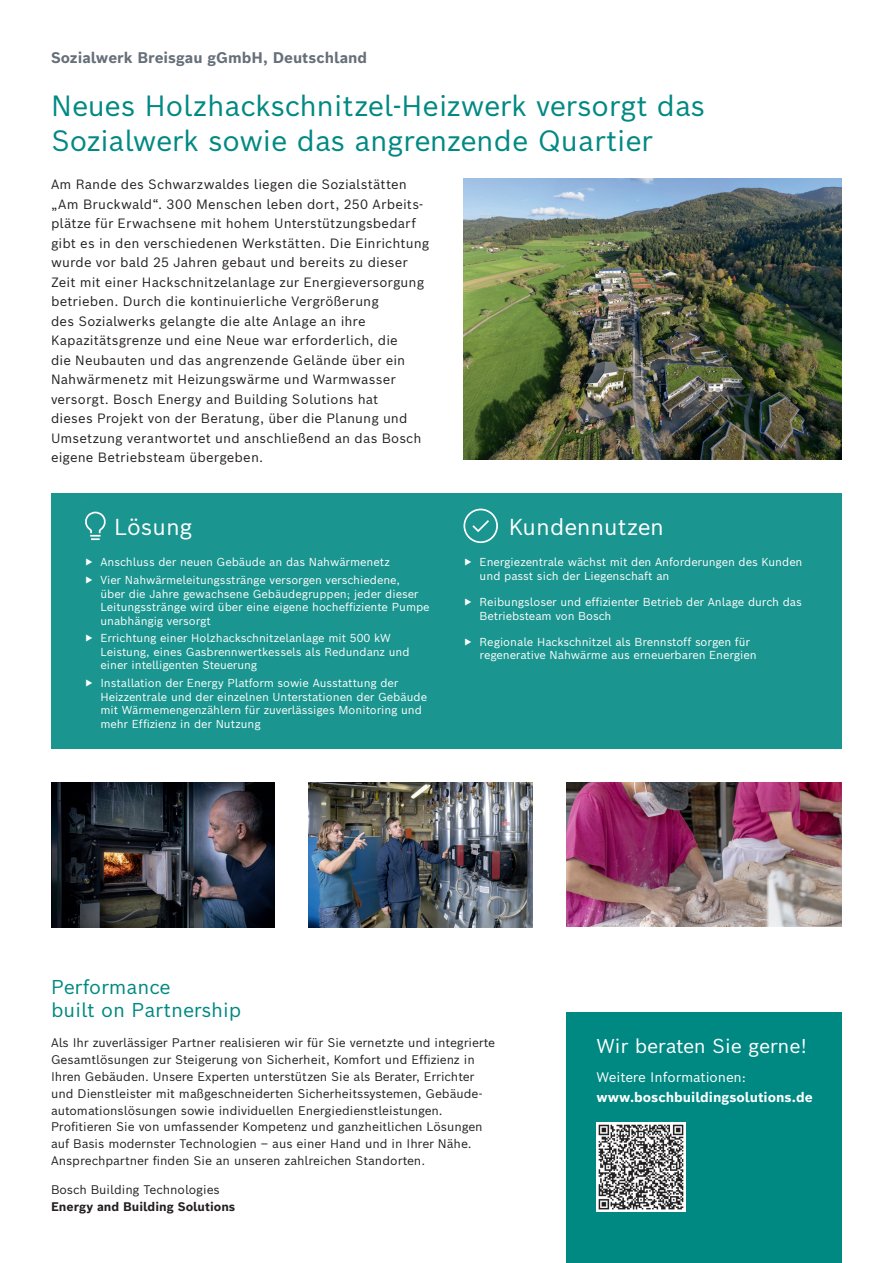
<style>
.page{position:relative;width:893px;height:1263px;background:#fff}
.page>*{position:absolute;margin:0;border:0;box-sizing:border-box;transform-origin:0 0}
.t1{font:28.5px/34.2px "Bosch Sans";letter-spacing:-.01em;color:#008983}
.t2{font:22.5px "Bosch Sans";color:#fff}
.t3{font:19.5px/23.4px "Bosch Sans";color:#008983}
.t4{font:19.5px "Bosch Sans";letter-spacing:-.015em;color:#fff}
.t5{font:700 15px "Bosch Sans";color:#666f7a}
.t6{font:700 13.5px "Bosch Sans";color:#fff}
.t7{font:13.5px "Bosch Sans";color:#fff}
.t8{font:13.2px/19.5px "Bosch Sans";letter-spacing:.01em;color:#231f20}
.t9{font:12.15px/16.8px "Bosch Sans";color:#231f20}
.t10{font:700 12.15px "Bosch Sans";color:#231f20}
.t11{font:11.25px/13.5px "Bosch Sans";letter-spacing:-.005em;color:#fff}
</style>
<div class="page">
<div style="left:567px;top:1012px;width:275px;height:251px;background:#008983"></div>
<img style="left:596px;top:1122px;width:89px;height:90px">
<img style="left:463px;top:179px;width:379px;height:280px">
<div style="left:51px;top:493px;width:791px;height:255px;background:#1a958f"></div>
<svg style="left:463px;top:508px;width:35px;height:36px"></svg>
<svg style="left:85px;top:511px;width:21px;height:30px"></svg>
<img style="left:567px;top:782px;width:275px;height:145px">
<img style="left:51px;top:782px;width:223px;height:145px">
<img style="left:308px;top:782px;width:225px;height:145px">
<h3 class="t5" style="left:51px;top:45px;width:318px">Sozialwerk Breisgau gGmbH, Deutschland</h3>
<h1 class="t1" style="left:51px;top:86px;width:656px">Neues Holzhackschnitzel-Heizwerk versorgt das<br>Sozialwerk sowie das angrenzende Quartier</h1>
<p class="t8" style="left:51px;top:173px;width:380px">Am Rande des Schwarzwaldes liegen die Sozialstätten „Am Bruckwald“. 300 Menschen leben dort, 250 Arbeits&shy;plätze für Erwachsene mit hohem Unterstützungsbedarf gibt es in den verschiedenen Werkstätten. Die Einrichtung wurde vor bald 25 Jahren gebaut und bereits zu dieser Zeit mit einer Hackschnitzelanlage zur Energieversorgung betrieben. Durch die kontinuierliche Vergrößerung<br>des Sozialwerks gelangte die alte Anlage an ihre Kapazitätsgrenze und eine Neue war erforderlich, die<br>die Neubauten und das angrenzende Gelände über ein Nahwärmenetz mit Heizungswärme und Warmwasser versorgt. Bosch Energy and Building Solutions hat<br>dieses Projekt von der Beratung, über die Planung und Umsetzung verantwortet und anschließend an das Bosch eigene Betriebsteam übergeben.</p>
<h2 class="t2" style="left:114px;top:508px;width:80px">Lösung</h2>
<p class="t11" style="left:85px;top:552px;width:317px;line-height:17.7px">▶ Anschluss der neuen Gebäude an das Nahwärmenetz ▶ Vier Nahwärmeleitungsstränge versorgen verschiedene,</p>
<p class="t11" style="left:100px;top:586px;width:331px">über die Jahre gewachsene Gebäudegruppen; jeder dieser<br>Leitungsstränge wird über eine eigene hocheffiziente Pumpe unabhängig versorgt</p>
<p class="t11" style="left:100px;top:631px;width:311px;text-indent:-15px">▶ Errichtung einer Holzhackschnitzelanlage mit 500 kW<br>Leistung, eines Gasbrennwertkessels als Redundanz und einer intelligenten Steuerung</p>
<p class="t11" style="left:100px;top:675px;width:328px;text-indent:-15px">▶ Installation der Energy Platform sowie Ausstattung der Heizzentrale und der einzelnen Unterstationen der Gebäude mit Wärmemengenzählern für zuverlässiges Monitoring und mehr Effizienz in der Nutzung</p>
<h2 class="t2" style="left:509px;top:508px;width:157px">Kundennutzen</h2>
<p class="t11" style="left:480px;top:555px;width:324px;text-indent:-15px">▶ Energiezentrale wächst mit den Anforderungen des Kunden und passt sich der Liegenschaft an</p>
<p class="t11" style="left:480px;top:594px;width:324px;text-indent:-15px">▶ Reibungsloser und effizienter Betrieb der Anlage durch das<br>Betriebsteam von Bosch</p>
<p class="t11" style="left:480px;top:634px;width:278px;text-indent:-15px">▶ Regionale Hackschnitzel als Brennstoff sorgen für regenerative Nahwärme aus erneuerbaren Energien</p>
<h3 class="t3" style="left:51px;top:973px;width:192px">Performance<br>built on Partnership</h3>
<p class="t9" style="left:51px;top:1033px;width:446px">Als Ihr zuverlässiger Partner realisieren wir für Sie vernetzte und integrierte Gesamtlösungen zur Steigerung von Sicherheit, Komfort und Effizienz in Ihren Gebäuden. Unsere Experten unterstützen Sie als Berater, Errichter und Dienstleister mit maßgeschneiderten Sicherheitssystemen, Gebäude&shy;automationslösungen sowie individuellen Energiedienstleistungen.<br>Profitieren Sie von umfassender Kompetenz und ganzheitlichen Lösungen auf Basis modernster Technologien – aus einer Hand und in Ihrer Nähe.<br>Ansprechpartner finden Sie an unseren zahlreichen Standorten.</p>
<p class="t9" style="left:51px;top:1180px;width:170px">Bosch Building Technologies</p>
<p class="t10" style="left:51px;top:1196px;width:186px">Energy and Building Solutions</p>
<h3 class="t4" style="left:596px;top:1030px;width:212px">Wir beraten Sie gerne!</h3>
<p class="t7" style="left:596px;top:1066px;width:151px">Weitere Informationen:</p>
<p class="t6" style="left:596px;top:1085px;width:218px">www.boschbuildingsolutions.de</p>
</div>
